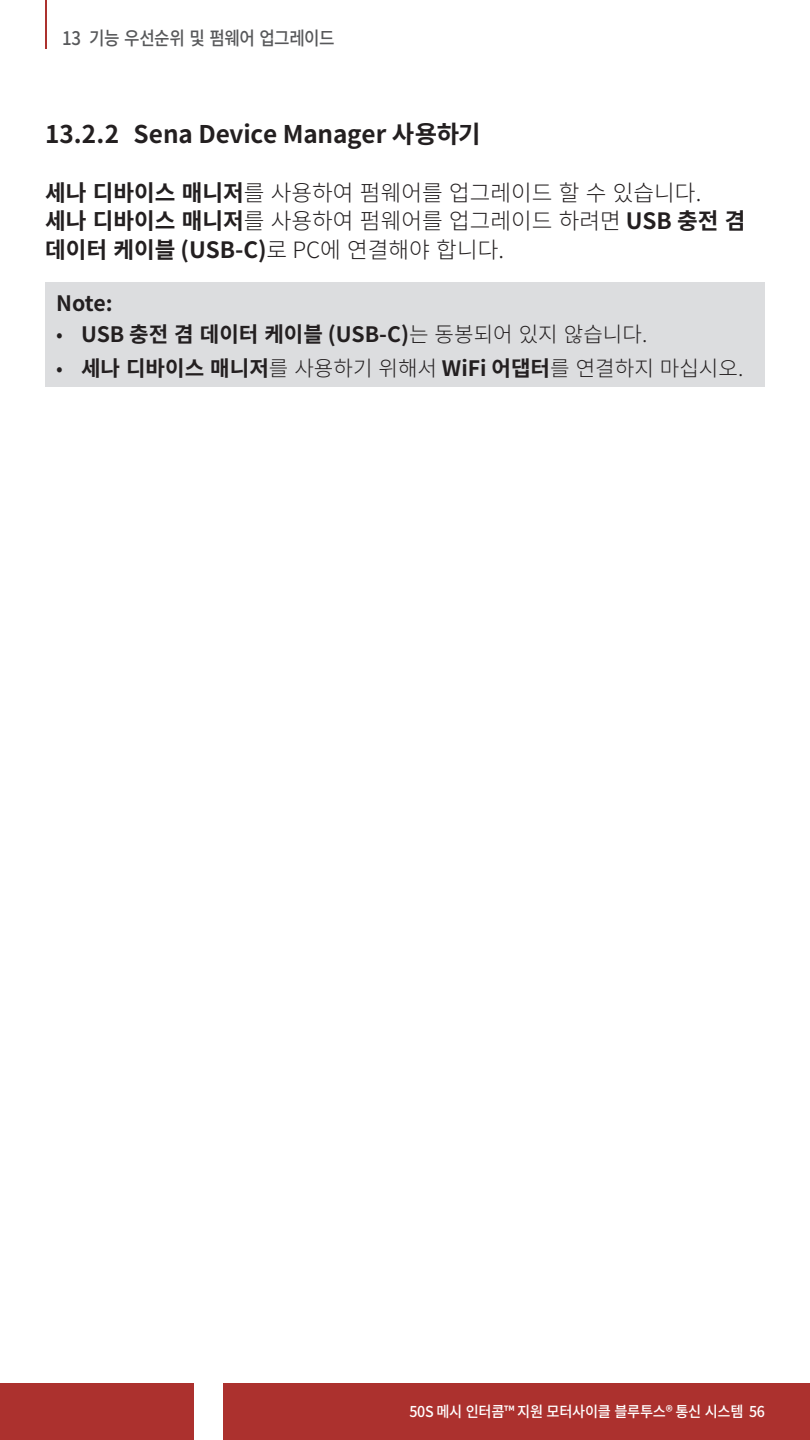
<style>
.page{position:relative;width:810px;height:1440px;background:#fff}
.page>*{position:absolute;margin:0;border:0;box-sizing:border-box;transform-origin:0 0}
.t1{font:700 24.38px "Noto Sans CJ Kkr";letter-spacing:-.005em;color:#231f20}
.Body{font:300 22.5px/28.8px "Noto Sans CJ Kkr";color:#231f20}
.NOTE{font:700 21.25px "Noto Sans CJ Kkr";color:#231f20}
.t2{font:300 21.25px "Noto Sans CJ Kkr";color:#231f20}
.t3{font:500 18.75px "Noto Sans CJ Kkr";letter-spacing:-.035em;color:#57585a;scale:.9 1}
.t4{font:500 15px "Noto Sans CJ Kkr";letter-spacing:-.02em;color:#fff;scale:.95 1}
.s1{font-weight:700}
.s2{font-weight:300}
</style>
<div class="page">
<div style="left:0;top:1383px;width:194px;height:57px;background:#ac312e"></div>
<div style="left:223px;top:1383px;width:587px;height:57px;background:#ac312e"></div>
<hr style="left:45px;top:0;width:1px;height:49px;background:#ac312e">
<div style="left:45px;top:283px;width:720px;height:104px;background:#dcdddf"></div>
<p class="t3" style="left:62px;top:28px;width:304px">13 기능 우선순위 및 펌웨어 업그레이드</p>
<p class="t1" style="left:45px;top:121px;width:437px">13.2.2 Sena Device Manager 사용하기</p>
<p class="Body" style="left:45px;top:178px;width:702px"><span class="s1">세나 디바이스 매니저</span>를 사용하여 펌웨어를 업그레이드 할 수 있습니다. <span class="s1">세나 디바이스 매니저</span>를 사용하여 펌웨어를 업그레이드 하려면 <span class="s1">USB 충전 겸 데이터 케이블 (USB-C)</span>로 PC에 연결해야 합니다.</p>
<p class="NOTE" style="left:56px;top:291px;width:58px">Note:</p>
<p class="NOTE" style="left:56px;top:322px;width:593px"><span class="s2">•</span> USB 충전 겸 데이터 케이블 (USB-C)<span class="s2">는 동봉되어 있지 않습니다.</span></p>
<p class="t2" style="left:56px;top:356px;width:689px">• <span class="s1">세나 디바이스 매니저</span>를 사용하기 위해서 <span class="s1">WiFi 어댑터</span>를 연결하지 마십시오.</p>
<p class="t4" style="left:409px;top:1404px;width:376px">50S 메시 인터콤™ 지원 모터사이클 블루투스® 통신 시스템 56</p>
</div>
